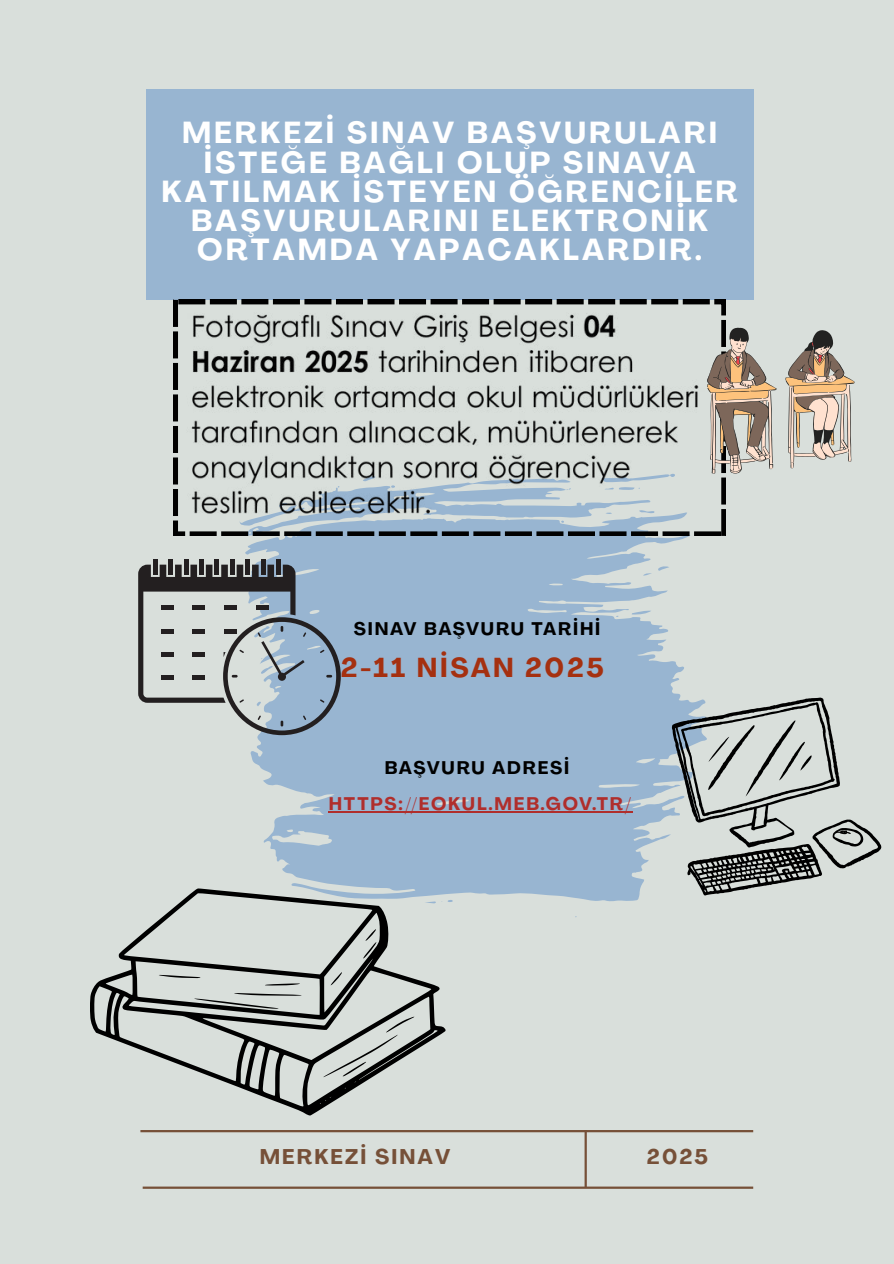
<style>
.page{position:relative;width:894px;height:1264px;background:#fff}
.page>*{position:absolute;margin:0;border:0;box-sizing:border-box;transform-origin:0 0}
.t1{font:700 30px/29.2px "Agrandir";letter-spacing:.1em;color:#fff;text-align:center}
.t2{font:700 27px "Agrandir";letter-spacing:.1em;color:#a53010}
.t3{font:700 21px "Agrandir";letter-spacing:.1em;color:#765038}
.t4{font:700 18px "Agrandir";letter-spacing:.1em;color:#000}
.t5{font:700 18px "Agrandir";letter-spacing:.1em;color:#b02e2c}
</style>
<div class="page">
<div style="left:0;top:0;width:893px;height:1263px;background:#d9dfdb"></div>
<div style="left:146px;top:89px;width:607px;height:211px;background:#98b5d1"></div>
<svg style="left:245px;top:536px;width:461px;height:381px;fill:#98b5d1"></svg>
<hr style="left:153px;top:559px;width:4px;height:16px;background:#231f20">
<div style="left:168px;top:559px;width:5px;height:16px;background:#231f20"></div>
<hr style="left:184px;top:559px;width:4px;height:16px;background:#231f20">
<div style="left:199px;top:559px;width:5px;height:16px;background:#231f20"></div>
<div style="left:214px;top:559px;width:5px;height:16px;background:#231f20"></div>
<hr style="left:230px;top:559px;width:4px;height:16px;background:#231f20">
<div style="left:245px;top:559px;width:5px;height:16px;background:#231f20"></div>
<hr style="left:261px;top:559px;width:4px;height:16px;background:#231f20">
<div style="left:276px;top:559px;width:5px;height:16px;background:#231f20"></div>
<svg style="left:138px;top:564px;width:203px;height:171px"></svg>
<div style="left:161px;top:605px;width:12px;height:5px;background:#231f20"></div>
<div style="left:192px;top:605px;width:13px;height:5px;background:#231f20"></div>
<div style="left:224px;top:605px;width:13px;height:5px;background:#231f20"></div>
<div style="left:161px;top:675px;width:12px;height:5px;background:#231f20"></div>
<div style="left:192px;top:675px;width:13px;height:5px;background:#231f20"></div>
<hr style="left:161px;top:652px;width:12px;height:4px;background:#231f20">
<hr style="left:192px;top:652px;width:13px;height:4px;background:#231f20">
<div style="left:256px;top:605px;width:13px;height:5px;background:#231f20"></div>
<svg style="left:671px;top:697px;width:210px;height:198px"></svg>
<hr style="left:140px;top:1129px;width:613px;height:3px;background:#765038">
<hr style="left:143px;top:1186px;width:610px;height:2px;background:#765038">
<hr style="left:584px;top:1129px;width:2px;height:58px;background:#765038">
<svg style="left:90px;top:888px;width:356px;height:227px"></svg>
<svg style="left:173px;top:300px;width:552px;height:236px"></svg>
<svg style="left:707px;top:327px;width:147px;height:147px"></svg>
<hr style="left:329px;top:811px;width:303px;height:1px;background:#b02e2c">
<p class="t1" style="left:161px;top:118px;width:577px">MERKEZİ SINAV BAŞVURULARI<br>İSTEĞE BAĞLI OLUP SINAVA<br>KATILMAK İSTEYEN ÖĞRENCİLER<br>BAŞVURULARINI ELEKTRONİK<br>ORTAMDA YAPACAKLARDIR.</p>
<p class="t4" style="left:354px;top:618px;width:248px">SINAV BAŞVURU TARİHİ</p>
<p class="t2" style="left:341px;top:650px;width:264px">2-11 NİSAN 2025</p>
<p class="t4" style="left:385px;top:756px;width:186px">BAŞVURU ADRESİ</p>
<p class="t5" style="left:329px;top:792px;width:304px">HTTPS://EOKUL.MEB.GOV.TR/</p>
<p class="t3" style="left:260px;top:1143px;width:192px">MERKEZİ SINAV</p>
<p class="t3" style="left:646px;top:1143px;width:63px">2025</p>
</div>
